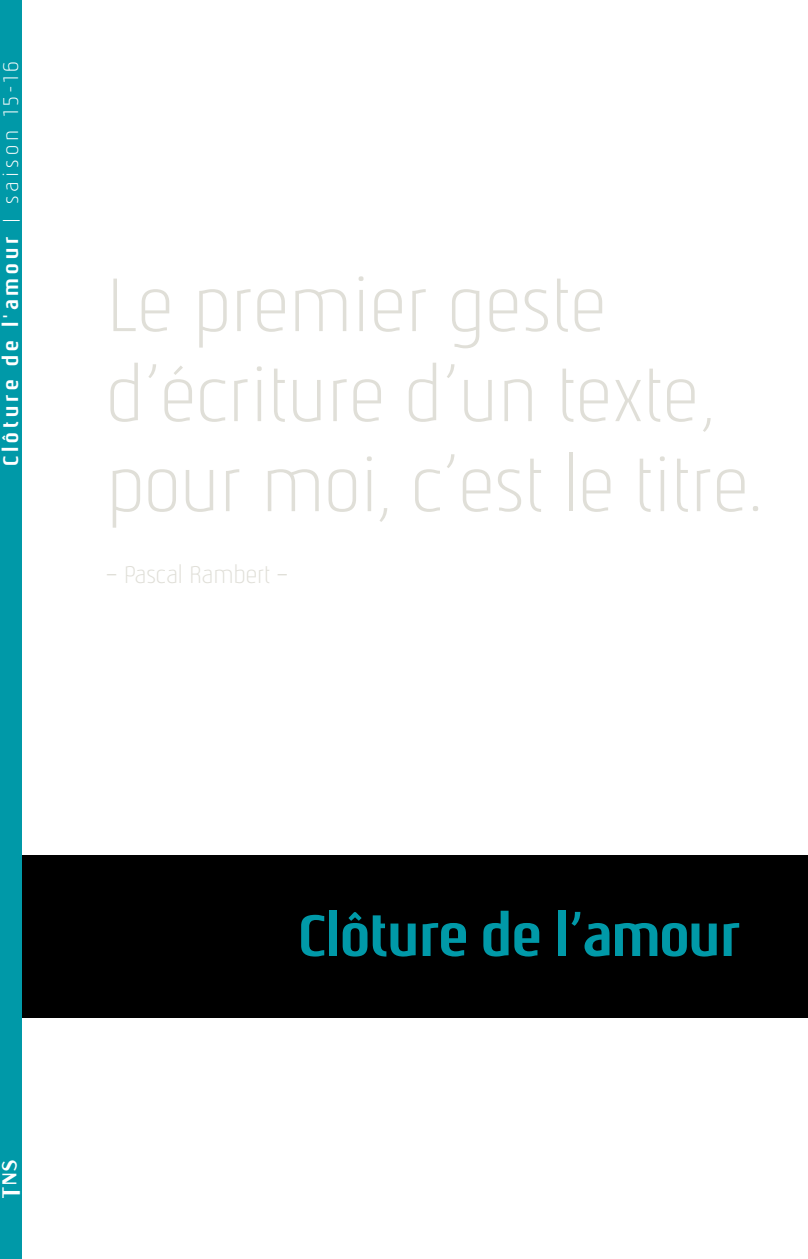
<style>
.page{position:relative;width:808px;height:1259px;background:#fff}
.page>*{position:absolute;margin:0;border:0;box-sizing:border-box;transform-origin:0 0}
.t1{font:300 75px/90px "Nautikka";color:#e0dfd8}
.t2{font:700 57.9px "Nautikka";color:#0099a8}
.t3{font:300 24px "Nautikka";color:#e0dfd8}
.t4{font:700 21px "Nautikka";letter-spacing:.2em;color:#fff}
.t5{font:21px "Bannock Brae Gothic RR";color:#fff}
.s1{font-weight:300;font-size:16.8px}
.s2{font-weight:300}
.s3{font-weight:400}
</style>
<div class="page">
<div style="left:0;top:855px;width:808px;height:162px;background:#000"></div>
<div style="left:0;top:0;width:21px;height:1259px;background:#0099a8"></div>
<p class="t4" style="left:-2px;top:466px;width:407px;rotate:-90deg">Clôture de l'amour <span class="s1">|</span> <span class="s2">saison 15-16</span></p>
<p class="t1" style="left:106px;top:259px;width:657px">Le premier geste d’écriture d’un texte, pour moi, c’est le titre.</p>
<p class="t3" style="left:106px;top:560px;width:183px"><span class="s3">−</span> Pascal Rambert <span class="s3">−</span></p>
<p class="t5" style="left:-2px;top:1197px;width:40px;rotate:-90deg">TNS</p>
<p class="t2" style="left:298px;top:899px;width:444px">Clôture de l’amour</p>
</div>
